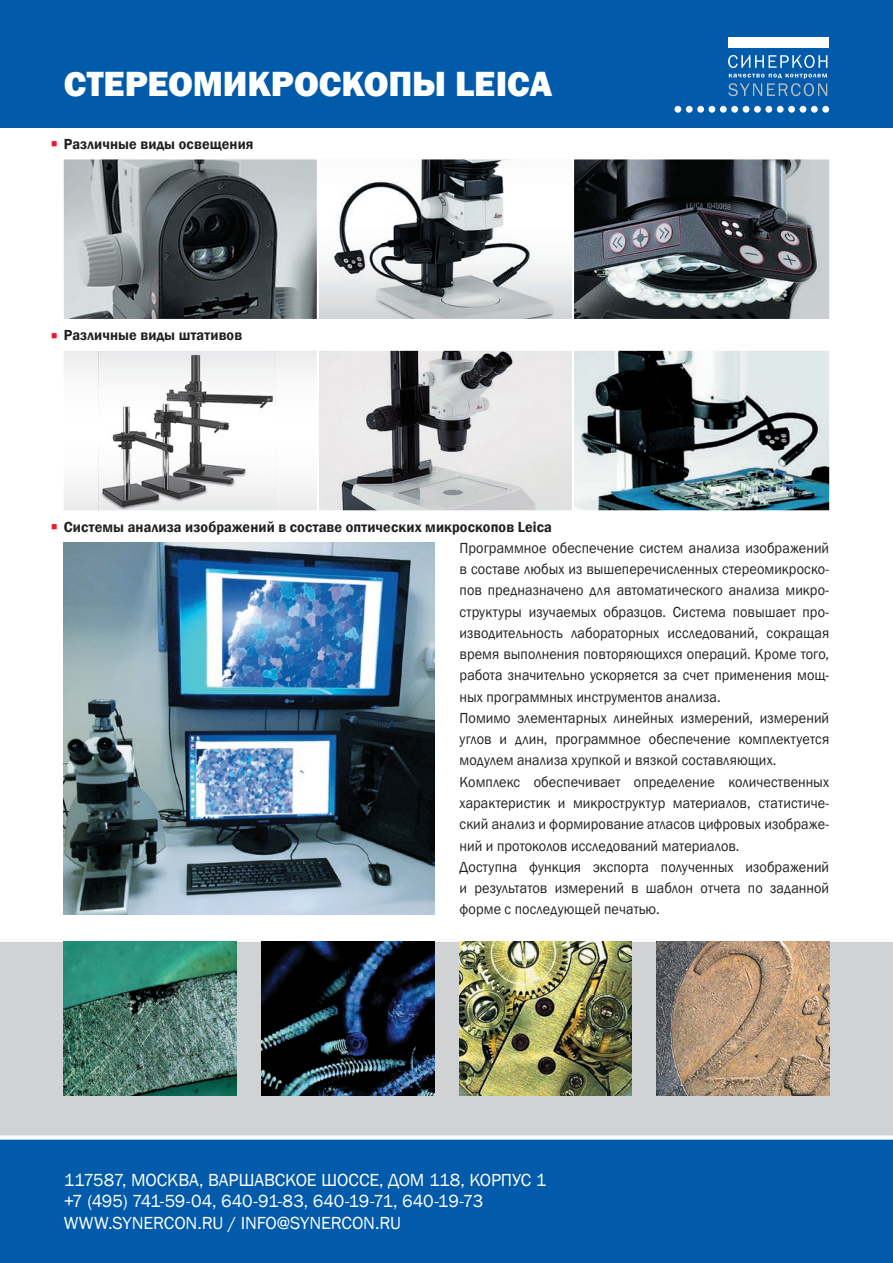
<style>
.page{position:relative;width:893px;height:1263px;background:#fff}
.page>*{position:absolute;margin:0;border:0;box-sizing:border-box;transform-origin:0 0}
.t1{font:800 36px "Franklin Gothic";letter-spacing:-.005em;color:#fff}
.t2{font:18px/21.6px "Franklin Gothic";letter-spacing:-.01em;color:#fff}
.t3{font:15px/21.3px "Franklin Gothic";letter-spacing:.005em;color:#231f20;text-align:justify;scale:.95 1}
.t4{font:600 15px "Franklin Gothic";letter-spacing:.01em;color:#231f20;scale:.95 1}
</style>
<div class="page">
<div style="left:0;top:942px;width:893px;height:195px;background:#d1d2d4"></div>
<div style="left:0;top:1137px;width:893px;height:126px;background:#015aaa"></div>
<img style="left:64px;top:942px;width:172px;height:153px">
<svg style="left:63px;top:159px;width:767px;height:160px"></svg>
<svg style="left:64px;top:350px;width:766px;height:161px"></svg>
<img style="left:262px;top:942px;width:172px;height:153px">
<img style="left:460px;top:942px;width:172px;height:153px">
<img style="left:657px;top:942px;width:172px;height:153px">
<div style="left:0;top:0;width:893px;height:128px;background:#015aaa"></div>
<div style="left:728px;top:37px;width:100px;height:10px;background:#fff"></div>
<img style="left:674px;top:106px;width:155px;height:7px">
<svg style="left:728px;top:55px;width:99px;height:13px"></svg>
<svg style="left:728px;top:74px;width:99px;height:22px"></svg>
<img style="left:64px;top:542px;width:370px;height:372px">
<div style="left:0;top:1135px;width:893px;height:5px;background:#fff"></div>
<p class="t1" style="left:64px;top:60px;width:490px">СТЕРЕОМИКРОСКОПЫ LEICA</p>
<p class="t4" style="left:64px;top:135px;width:201px">Различные виды освещения</p>
<p class="t4" style="left:64px;top:326px;width:189px">Различные виды штативов</p>
<p class="t4" style="left:64px;top:517px;width:515px">Системы анализа изображений в составе оптических микроскопов Leica</p>
<p class="t3" style="left:460px;top:537px;width:391px">Программное обеспечение систем анализа изображений в составе любых из вышеперечисленных стереомикроско&shy;пов предназначено для автоматического анализа микро&shy;структуры изучаемых образцов. Система повышает про&shy;изводительность лабораторных исследований, сокращая время выполнения повторяющихся операций. Кроме того, работа значительно ускоряется за счет применения мощ&shy;ных программных инструментов анализа.</p>
<p class="t3" style="left:460px;top:708px;width:391px">Помимо элементарных линейных измерений, измерений углов и длин, программное обеспечение комплектуется модулем анализа хрупкой и вязкой составляющих.</p>
<p class="t3" style="left:460px;top:771px;width:391px">Комплекс обеспечивает определение количественных характеристик и микроструктур материалов, статистиче&shy;ский анализ и формирование атласов цифровых изображе&shy;ний и протоколов исследований материалов.</p>
<p class="t3" style="left:460px;top:856px;width:391px">Доступна функция экспорта полученных изображений и результатов измерений в шаблон отчета по заданной форме с последующей печатью.</p>
<p class="t2" style="left:64px;top:1169px;width:484px">117587, МОСКВА, ВАРШАВСКОЕ ШОССЕ, ДОМ 118, КОРПУС 1 +7 (495) 741-59-04, 640-91-83, 640-19-71, 640-19-73<br>WWW.SYNERCON.RU / INFO@SYNERCON.RU</p>
</div>
